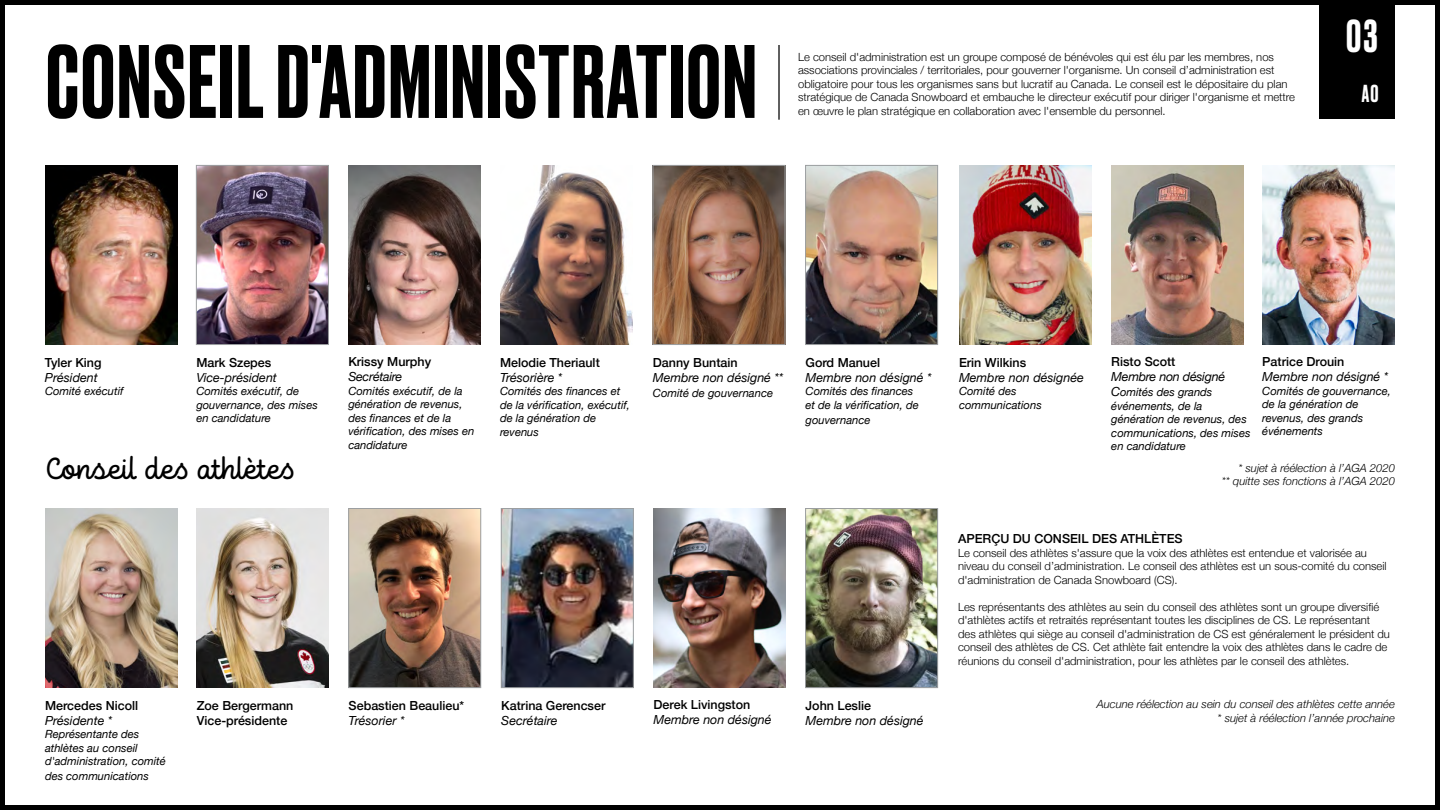
<style>
.page{position:relative;width:1440px;height:810px;background:#fff}
.page>*{position:absolute;margin:0;border:0;box-sizing:border-box;transform-origin:0 0}
.t1{font:500 98px "Druk";letter-spacing:.02em;color:#000}
.t2{font:500 43.5px "Druk";color:#fff}
.t3{font:30.5px "TT Milks Script";color:#000}
.t4{font:500 23.12px "Druk";color:#fff}
.t5{font:500 12.5px "Helvetica Neue";color:#000}
.t6{font:italic 12.5px "Helvetica Neue";color:#000}
.t7{font:italic 12.5px "Helvetica Neue";letter-spacing:-.02em;color:#000}
.t8{font:300 11.25px/13.5px "Helvetica Neue";color:#000}
.t9{font:italic 11.25px/13.5px "Helvetica Neue";color:#000}
.t10{font:italic 300 11.25px "Helvetica Neue";color:#000}
.s1{font-size:12.5px}
</style>
<div class="page">
<img style="left:959px;top:165px;width:132px;height:180px">
<img style="left:197px;top:509px;width:132px;height:179px">
<img style="left:198px;top:167px;width:129px;height:176px">
<div style="left:196px;top:165px;width:133px;height:180px;border:1px solid #9c9fa1"></div>
<img style="left:807px;top:510px;width:129px;height:176px">
<div style="left:805px;top:508px;width:133px;height:180px;border:1px solid #9c9fa1"></div>
<img style="left:45px;top:165px;width:132px;height:180px">
<img style="left:45px;top:509px;width:132px;height:179px">
<img style="left:500px;top:165px;width:132px;height:180px">
<img style="left:348px;top:165px;width:132px;height:179px">
<img style="left:654px;top:508px;width:132px;height:179px">
<img style="left:1111px;top:165px;width:132px;height:179px">
<img style="left:1262px;top:165px;width:132px;height:179px">
<img style="left:655px;top:167px;width:128px;height:176px">
<div style="left:653px;top:165px;width:132px;height:180px;border:1px solid #9c9fa1"></div>
<img style="left:350px;top:510px;width:129px;height:176px">
<div style="left:348px;top:508px;width:133px;height:180px;border:1px solid #9c9fa1"></div>
<img style="left:807px;top:167px;width:129px;height:176px">
<div style="left:805px;top:165px;width:133px;height:180px;border:1px solid #9c9fa1"></div>
<img style="left:503px;top:510px;width:129px;height:176px">
<div style="left:501px;top:508px;width:133px;height:180px;border:1px solid #9c9fa1"></div>
<hr style="left:778px;top:45px;width:2px;height:75px;background:#000">
<div style="left:1319px;top:0;width:76px;height:119px;background:#000"></div>
<div style="left:0;top:0;width:1440px;height:810px;border:5px solid #000"></div>
<p class="t1" style="left:46px;top:15px;width:712px">CONSEIL D'ADMINISTRATION</p>
<p class="t8" style="left:798px;top:49px;width:499px">Le conseil d'administration est un groupe composé de bénévoles qui est élu par les membres, nos associations provinciales / territoriales, pour gouverner l'organisme. Un conseil d’administration est obligatoire pour tous les organismes sans but lucratif au Canada. Le conseil est le dépositaire du plan stratégique de Canada Snowboard et embauche le directeur exécutif pour diriger l'organisme et mettre en œuvre le plan stratégique en collaboration avec l'ensemble du personnel.</p>
<p class="t2" style="left:1346px;top:6px;width:33px">O3</p>
<p class="t4" style="left:1362px;top:78px;width:18px">AO</p>
<p class="t5" style="left:45px;top:352px;width:58px">Tyler King</p>
<p class="t6" style="left:45px;top:368px;width:54px">Président</p>
<p class="t9" style="left:45px;top:385px;width:80px">Comité exécutif</p>
<p class="t5" style="left:196px;top:352px;width:77px">Mark Szepes</p>
<p class="t6" style="left:196px;top:368px;width:82px">Vice-président</p>
<p class="t9" style="left:196px;top:385px;width:123px">Comités exécutif, de gouvernance, des mises en candidature</p>
<p class="t5" style="left:348px;top:352px;width:84px">Krissy Murphy</p>
<p class="t7" style="left:348px;top:368px;width:55px">Secrétaire</p>
<p class="t9" style="left:348px;top:385px;width:128px">Comités exécutif, de la génération de revenus, des finances et de la vérification, des mises en candidature</p>
<p class="t5" style="left:500px;top:352px;width:101px">Melodie Theriault</p>
<p class="t6" style="left:500px;top:368px;width:64px">Trésorière *</p>
<p class="t9" style="left:500px;top:385px;width:132px">Comités des finances et de la vérification, exécutif, de la génération de revenus</p>
<p class="t5" style="left:653px;top:352px;width:86px">Danny Buntain</p>
<p class="t6" style="left:653px;top:368px;width:132px">Membre non désigné **</p>
<p class="t9" style="left:653px;top:387px;width:122px">Comité de gouvernance</p>
<p class="t5" style="left:806px;top:352px;width:76px">Gord Manuel</p>
<p class="t6" style="left:806px;top:368px;width:127px">Membre non désigné *</p>
<p class="t9" style="left:806px;top:385px;width:115px">Comités des finances et de la vérification, de</p>
<p class="t9" style="left:806px;top:414px;width:67px">gouvernance</p>
<p class="t5" style="left:959px;top:352px;width:69px">Erin Wilkins</p>
<p class="t6" style="left:959px;top:368px;width:126px">Membre non désignée</p>
<p class="t9" style="left:959px;top:385px;width:84px">Comité des communications</p>
<p class="t5" style="left:1111px;top:352px;width:66px">Risto Scott</p>
<p class="t7" style="left:1111px;top:368px;width:115px">Membre non désigné</p>
<p class="t9" style="left:1111px;top:386px;width:141px"><span class="s1">C</span>omités des grands événements, de la génération de revenus, des communications, des mises en candidature</p>
<p class="t5" style="left:1262px;top:352px;width:84px">Patrice Drouin</p>
<p class="t6" style="left:1262px;top:368px;width:127px">Membre non désigné *</p>
<p class="t9" style="left:1262px;top:385px;width:130px">Comités de gouvernance, de la génération de revenus, des grands événements</p>
<p class="t3" style="left:45px;top:449px;width:251px">Conseil des athlètes</p>
<p class="t10" style="left:1238px;top:459px;width:158px">* sujet à réélection à l’AGA 2020</p>
<p class="t10" style="left:1222px;top:472px;width:175px">** quitte ses fonctions à l’AGA 2020</p>
<p class="t5" style="left:45px;top:695px;width:95px">Mercedes Nicoll</p>
<p class="t6" style="left:45px;top:711px;width:69px">Présidente *</p>
<p class="t9" style="left:45px;top:728px;width:122px">Représentante des athlètes au conseil d'administration, comité</p>
<p class="t9" style="left:45px;top:770px;width:105px">des communications</p>
<p class="t5" style="left:197px;top:695px;width:98px">Zoe Bergermann</p>
<p class="t5" style="left:197px;top:710px;width:92px">Vice-présidente</p>
<p class="t5" style="left:349px;top:695px;width:117px">Sebastien Beaulieu*</p>
<p class="t6" style="left:349px;top:711px;width:57px">Trésorier *</p>
<p class="t5" style="left:501px;top:695px;width:106px">Katrina Gerencser</p>
<p class="t6" style="left:501px;top:711px;width:58px">Secrétaire</p>
<p class="t5" style="left:654px;top:695px;width:98px">Derek Livingston</p>
<p class="t6" style="left:654px;top:711px;width:120px">Membre non désigné</p>
<p class="t5" style="left:806px;top:695px;width:67px">John Leslie</p>
<p class="t6" style="left:806px;top:711px;width:120px">Membre non désigné</p>
<p class="t5" style="left:958px;top:529px;width:226px">APERÇU DU CONSEIL DES ATHLÈTES</p>
<p class="t8" style="left:958px;top:545px;width:430px">Le conseil des athlètes s'assure que la voix des athlètes est entendue et valorisée au niveau du conseil d’administration. Le conseil des athlètes est un sous-comité du conseil d'administration de Canada Snowboard (CS).</p>
<p class="t8" style="left:958px;top:599px;width:433px">Les représentants des athlètes au sein du conseil des athlètes sont un groupe diversifié d'athlètes actifs et retraités représentant toutes les disciplines de CS. Le représentant des athlètes qui siège au conseil d'administration de CS est généralement le président du conseil des athlètes de CS. Cet athlète fait entendre la voix des athlètes dans le cadre de réunions du conseil d'administration, pour les athlètes par le conseil des athlètes.</p>
<p class="t10" style="left:1097px;top:695px;width:300px">Aucune réélection au sein du conseil des athlètes cette année</p>
<p class="t10" style="left:1218px;top:709px;width:179px">* sujet à réélection l’année prochaine</p>
</div>
